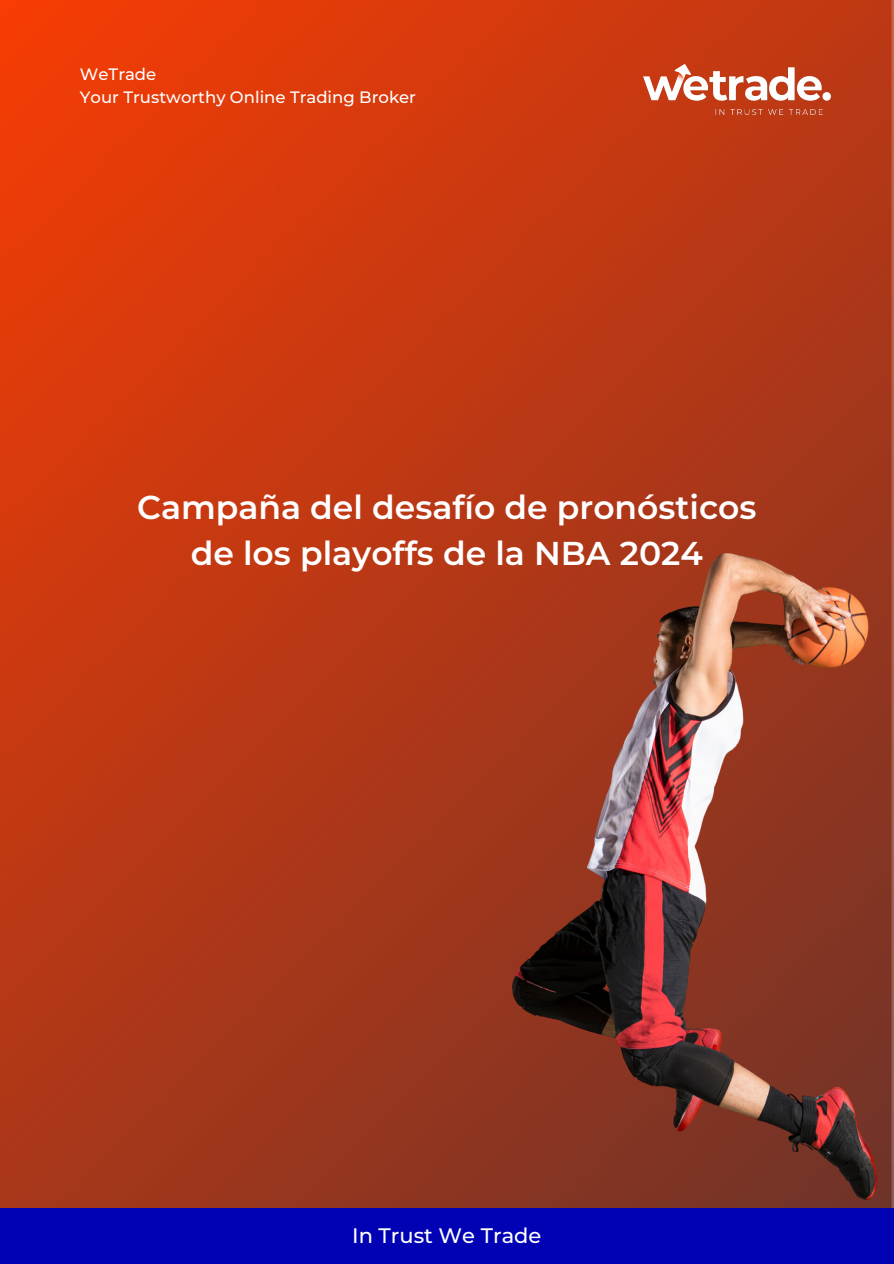
<style>
.page{position:relative;width:894px;height:1264px;background:#fff}
.page>*{position:absolute;margin:0;border:0;box-sizing:border-box;transform-origin:0 0}
.t1{font:600 33px/46px "Montserrat";color:#fff;text-align:center}
.t2{font:500 21px "Montserrat";color:#fff}
.t3{font:500 16.5px "Montserrat";color:#fff}
</style>
<div class="page">
<img style="left:0;top:0;width:893px;height:1208px">
<div style="left:0;top:1208px;width:893px;height:55px;background:#0102b4"></div>
<img style="left:643px;top:65px;width:186px;height:49px">
<img style="left:501px;top:531px;width:385px;height:677px">
<h1 class="t3" style="left:80px;top:64px;width:78px">WeTrade</h1>
<p class="t3" style="left:80px;top:87px;width:337px">Your Trustworthy Online Trading Broker</p>
<h2 class="t1" style="left:137px;top:484px;width:620px">Campaña del desafío de pronósticos de los playoffs de la NBA 2024</h2>
<p class="t2" style="left:352px;top:1222px;width:191px">In Trust We Trade</p>
</div>
